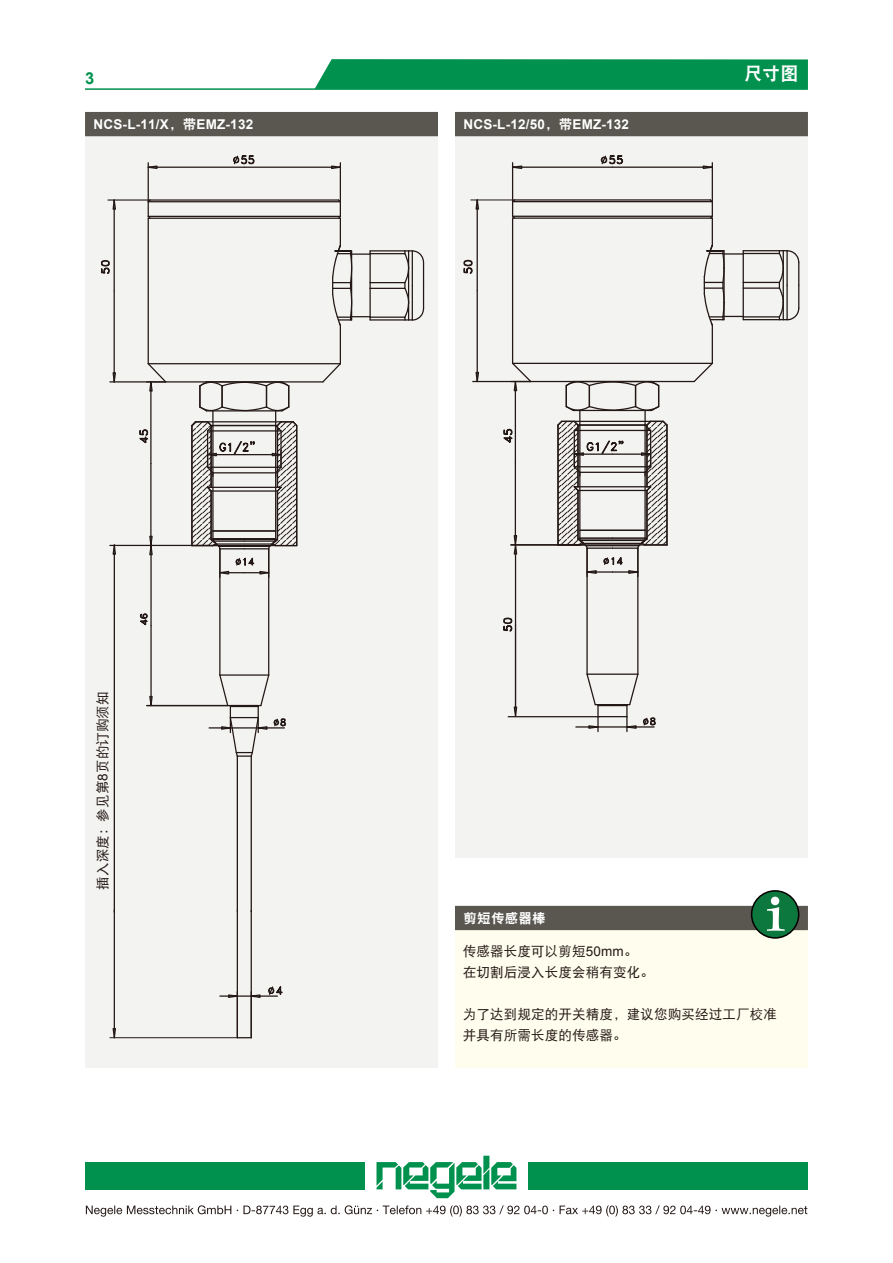
<style>
.page{position:relative;width:893px;height:1263px;background:#fff}
.page>*{position:absolute;margin:0;border:0;box-sizing:border-box;transform-origin:0 0}
.t1{font:18px "DF Hei W9";color:#fff}
.t2{font:700 16.5px "Arial";color:#00914e}
.t3{font:13.5px/21px "DF Hei W5";letter-spacing:.01em;color:#231815}
.t4{font:700 13.5px "Arial";letter-spacing:.015em;color:#fff}
.t5{font:13.5px "DF Hei W9";letter-spacing:.02em;color:#fff}
.s1{font-family:"DF Hei W9";font-weight:400}
.s2{font-family:"Arial"}
</style>
<div class="page">
<div style="left:315px;top:59px;width:493px;height:29px;background:#00914e"></div>
<hr style="left:85px;top:88px;width:723px;height:2px;background:#00914e">
<svg style="left:376px;top:1156px;width:140px;height:42px"></svg>
<div style="left:85px;top:1162px;width:279px;height:27px;background:#00914e"></div>
<div style="left:529px;top:1162px;width:279px;height:27px;background:#00914e"></div>
<svg style="left:86px;top:1205px;width:721px;height:11px"></svg>
<div style="left:85px;top:129px;width:353px;height:939px;background:#f3f3f2"></div>
<div style="left:455px;top:129px;width:353px;height:729px;background:#f3f3f2"></div>
<hr style="left:148px;top:218px;width:192px;height:1px;background:#231815">
<hr style="left:148px;top:218px;width:1px;height:146px;background:#231815">
<hr style="left:148px;top:363px;width:192px;height:1px;background:#231815">
<hr style="left:340px;top:325px;width:1px;height:39px;background:#231815">
<hr style="left:166px;top:381px;width:157px;height:1px;background:#231815">
<svg style="left:321px;top:362px;width:20px;height:21px"></svg>
<hr style="left:268px;top:549px;width:1px;height:126px;background:#231815">
<hr style="left:219px;top:549px;width:1px;height:126px;background:#231815">
<hr style="left:148px;top:201px;width:192px;height:1px;background:#231815">
<hr style="left:150px;top:199px;width:189px;height:2px;background:#231815">
<hr style="left:148px;top:216px;width:192px;height:1px;background:#231815">
<svg style="left:147px;top:198px;width:5px;height:22px"></svg>
<hr style="left:251px;top:756px;width:1px;height:156px;background:#231815">
<hr style="left:237px;top:755px;width:1px;height:156px;background:#231815">
<hr style="left:370px;top:250px;width:35px;height:1px;background:#231815">
<hr style="left:370px;top:253px;width:35px;height:1px;background:#231815">
<hr style="left:370px;top:282px;width:35px;height:1px;background:#231815">
<hr style="left:370px;top:288px;width:35px;height:1px;background:#231815">
<hr style="left:370px;top:317px;width:35px;height:1px;background:#231815">
<hr style="left:370px;top:319px;width:35px;height:2px;background:#231815">
<svg style="left:331px;top:198px;width:40px;height:129px"></svg>
<hr style="left:351px;top:268px;width:1px;height:35px;background:#231815">
<svg style="left:403px;top:250px;width:21px;height:71px"></svg>
<hr style="left:150px;top:555px;width:2px;height:71px;background:#231815">
<hr style="left:150px;top:626px;width:2px;height:70px;background:#231815">
<svg style="left:148px;top:695px;width:5px;height:12px"></svg>
<hr style="left:110px;top:545px;width:107px;height:1px;background:#231815">
<hr style="left:150px;top:464px;width:2px;height:72px;background:#231815">
<hr style="left:150px;top:391px;width:2px;height:73px;background:#231815">
<svg style="left:148px;top:535px;width:6px;height:21px"></svg>
<svg style="left:146px;top:362px;width:21px;height:30px"></svg>
<svg style="left:139px;top:429px;width:10px;height:15px"></svg>
<hr style="left:110px;top:381px;width:56px;height:1px;background:#231815">
<hr style="left:108px;top:199px;width:42px;height:2px;background:#231815">
<hr style="left:114px;top:291px;width:1px;height:82px;background:#231815">
<hr style="left:114px;top:209px;width:1px;height:82px;background:#231815">
<svg style="left:112px;top:372px;width:5px;height:11px"></svg>
<svg style="left:112px;top:199px;width:5px;height:11px"></svg>
<svg style="left:101px;top:260px;width:9px;height:14px"></svg>
<svg style="left:190px;top:381px;width:108px;height:196px"></svg>
<hr style="left:148px;top:163px;width:1px;height:39px;background:#231815">
<hr style="left:340px;top:163px;width:1px;height:39px;background:#231815">
<hr style="left:157px;top:167px;width:87px;height:1px;background:#231815">
<hr style="left:244px;top:167px;width:88px;height:1px;background:#231815">
<svg style="left:147px;top:165px;width:11px;height:5px"></svg>
<svg style="left:330px;top:165px;width:10px;height:5px"></svg>
<svg style="left:233px;top:155px;width:22px;height:10px"></svg>
<hr style="left:147px;top:705px;width:81px;height:1px;background:#231815">
<hr style="left:114px;top:553px;width:1px;height:359px;background:#231815">
<svg style="left:112px;top:544px;width:5px;height:11px"></svg>
<svg style="left:209px;top:673px;width:77px;height:85px"></svg>
<hr style="left:251px;top:910px;width:1px;height:128px;background:#231815">
<hr style="left:237px;top:910px;width:1px;height:128px;background:#231815">
<svg style="left:238px;top:1037px;width:13px;height:1px"></svg>
<hr style="left:110px;top:1037px;width:127px;height:1px;background:#231815">
<hr style="left:114px;top:910px;width:1px;height:118px;background:#231815">
<svg style="left:112px;top:1027px;width:5px;height:11px"></svg>
<svg style="left:220px;top:982px;width:63px;height:17px"></svg>
<svg style="left:139px;top:613px;width:9px;height:13px"></svg>
<hr style="left:513px;top:217px;width:199px;height:2px;background:#231815">
<hr style="left:512px;top:218px;width:1px;height:145px;background:#231815">
<hr style="left:513px;top:363px;width:199px;height:1px;background:#231815">
<hr style="left:712px;top:325px;width:1px;height:38px;background:#231815">
<hr style="left:531px;top:381px;width:163px;height:1px;background:#231815">
<svg style="left:692px;top:362px;width:21px;height:21px"></svg>
<hr style="left:637px;top:548px;width:1px;height:126px;background:#231815">
<hr style="left:586px;top:548px;width:2px;height:126px;background:#231815">
<hr style="left:513px;top:201px;width:199px;height:1px;background:#231815">
<hr style="left:514px;top:199px;width:196px;height:2px;background:#231815">
<hr style="left:513px;top:216px;width:199px;height:1px;background:#231815">
<svg style="left:511px;top:198px;width:5px;height:22px"></svg>
<hr style="left:743px;top:250px;width:36px;height:1px;background:#231815">
<hr style="left:743px;top:253px;width:36px;height:1px;background:#231815">
<hr style="left:743px;top:282px;width:36px;height:1px;background:#231815">
<hr style="left:743px;top:287px;width:36px;height:2px;background:#231815">
<hr style="left:743px;top:316px;width:36px;height:2px;background:#231815">
<hr style="left:743px;top:319px;width:36px;height:1px;background:#231815">
<svg style="left:703px;top:198px;width:41px;height:128px"></svg>
<hr style="left:723px;top:268px;width:2px;height:34px;background:#231815">
<svg style="left:778px;top:250px;width:21px;height:71px"></svg>
<hr style="left:511px;top:544px;width:69px;height:2px;background:#231815">
<hr style="left:515px;top:554px;width:1px;height:71px;background:#231815">
<hr style="left:515px;top:625px;width:1px;height:83px;background:#231815">
<svg style="left:513px;top:706px;width:5px;height:12px"></svg>
<hr style="left:515px;top:463px;width:1px;height:73px;background:#231815">
<hr style="left:515px;top:391px;width:1px;height:72px;background:#231815">
<svg style="left:513px;top:534px;width:5px;height:21px"></svg>
<svg style="left:511px;top:362px;width:22px;height:30px"></svg>
<svg style="left:503px;top:428px;width:10px;height:15px"></svg>
<hr style="left:473px;top:381px;width:58px;height:1px;background:#231815">
<hr style="left:471px;top:200px;width:43px;height:1px;background:#231815">
<hr style="left:477px;top:291px;width:1px;height:81px;background:#231815">
<hr style="left:477px;top:209px;width:1px;height:82px;background:#231815">
<svg style="left:475px;top:371px;width:5px;height:12px"></svg>
<svg style="left:475px;top:199px;width:5px;height:11px"></svg>
<svg style="left:463px;top:259px;width:10px;height:15px"></svg>
<svg style="left:556px;top:380px;width:113px;height:197px"></svg>
<hr style="left:512px;top:163px;width:1px;height:39px;background:#231815">
<hr style="left:712px;top:163px;width:1px;height:39px;background:#231815">
<hr style="left:522px;top:167px;width:90px;height:1px;background:#231815">
<hr style="left:612px;top:167px;width:91px;height:1px;background:#231815">
<svg style="left:513px;top:165px;width:10px;height:5px"></svg>
<svg style="left:702px;top:165px;width:10px;height:5px"></svg>
<svg style="left:600px;top:155px;width:24px;height:10px"></svg>
<svg style="left:576px;top:673px;width:80px;height:58px"></svg>
<hr style="left:508px;top:716px;width:91px;height:1px;background:#231815">
<svg style="left:503px;top:617px;width:10px;height:15px"></svg>
<div style="left:455px;top:922px;width:353px;height:146px;background:#fffeee"></div>
<div style="left:85px;top:112px;width:353px;height:24px;background:#595750"></div>
<div style="left:455px;top:112px;width:353px;height:24px;background:#595750"></div>
<div style="left:455px;top:906px;width:353px;height:24px;background:#595750"></div>
<div style="left:752px;top:891px;width:47px;height:47px;background:#0d783d;border-radius:50%"></div>
<div style="left:751px;top:890px;width:48px;height:49px;border:2px solid #040000;border-radius:50%"></div>
<svg style="left:767px;top:897px;width:18px;height:34px"></svg>
<p class="t2" style="left:85px;top:68px;width:11px">3</p>
<p class="t1" style="left:744px;top:64px;width:56px">尺寸图</p>
<p class="t4" style="left:94px;top:115px;width:161px">NCS-L-11/X<span class="s1">，带</span>EMZ-132</p>
<p class="t4" style="left:463px;top:115px;width:167px">NCS-L-12/50<span class="s1">，带</span>EMZ-132</p>
<p class="t3" style="left:92px;top:889px;width:200px;rotate:-90deg">插入深度：参见第<span class="s2">8</span>页的订购须知</p>
<p class="t5" style="left:463px;top:911px;width:84px">剪短传感器棒</p>
<p class="t3" style="left:463px;top:941px;width:193px">传感器长度可以剪短<span class="s2">50mm</span>。在切割后浸入长度会稍有变化。</p>
<p class="t3" style="left:463px;top:1004px;width:316px">为了达到规定的开关精度，建议您购买经过工厂校准并具有所需长度的传感器。</p>
</div>
